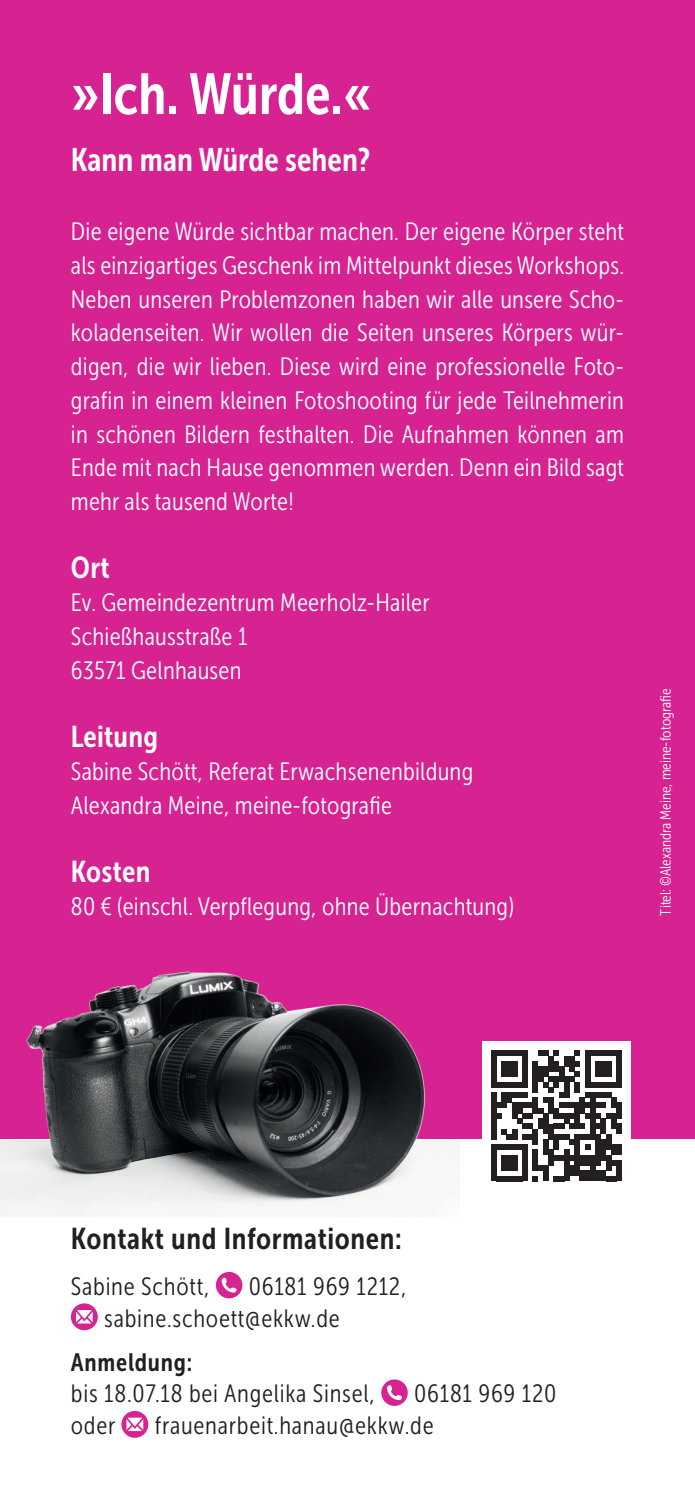
<style>
.page{position:relative;width:695px;height:1489px;background:#fff}
.page>*{position:absolute;margin:0;border:0;box-sizing:border-box;transform-origin:0 0}
.t1{font:57.5px "Museo Sans Cond 700";letter-spacing:-.005em;color:#fff}
.t2{font:32.5px "Museo Sans Cond 700";color:#fff}
.t3{font:30px "Museo Sans Cond 700";letter-spacing:.02em;color:#231f20}
.t4{font:30px "Museo Sans Cond 700";letter-spacing:.01em;color:#fff}
.t5{font:25px/33.8px "Museo Sans Cond 300";letter-spacing:.01em;color:#fff}
.t6{font:25px/31.8px "Museo Sans Cond 300";letter-spacing:.03em;color:#231f20}
.t7{font:25px "Museo Sans Cond 700";letter-spacing:.03em;color:#231f20}
.t8{font:15px "Museo Sans Cond 300";color:#fff}
</style>
<div class="page">
<div style="left:0;top:0;width:694px;height:1137px;background:#d72291"></div>
<div style="left:482px;top:1041px;width:148px;height:149px;background:#fff"></div>
<svg style="left:491px;top:1050px;width:130px;height:130px"></svg>
<div style="left:616px;top:1107px;width:5px;height:11px;background:#231f20"></div>
<div style="left:616px;top:1123px;width:5px;height:11px;background:#231f20"></div>
<div style="left:616px;top:1144px;width:5px;height:10px;background:#231f20"></div>
<div style="left:616px;top:1160px;width:5px;height:10px;background:#231f20"></div>
<div style="left:616px;top:1170px;width:5px;height:10px;background:#231f20"></div>
<svg style="left:216px;top:1271px;width:26px;height:27px"></svg>
<svg style="left:71px;top:1303px;width:27px;height:27px"></svg>
<svg style="left:381px;top:1379px;width:26px;height:26px"></svg>
<svg style="left:121px;top:1410px;width:27px;height:27px"></svg>
<img style="left:0;top:971px;width:460px;height:245px">
<h1 class="t1" style="left:71px;top:62px;width:302px">»Ich. Würde.«</h1>
<h2 class="t2" style="left:71px;top:141px;width:301px">Kann man Würde sehen?</h2>
<p class="t5" style="left:71px;top:215px;width:554px;text-align:justify">Die eigene Würde sichtbar machen. Der eigene Körper steht als einzigartiges Geschenk im Mittelpunkt dieses Workshops.<br>Neben unseren Problemzonen haben wir alle unsere Scho&shy;koladenseiten. Wir wollen die Seiten unseres Körpers wür&shy;digen, die wir lieben. Diese wird eine professionelle Foto&shy;grafin in einem kleinen Fotoshooting für jede Teilnehmerin in schönen Bildern festhalten. Die Aufnahmen können am Ende mit nach Hause genommen werden. Denn ein Bild sagt mehr als tausend Worte!</p>
<p class="t4" style="left:71px;top:550px;width:40px">Ort</p>
<p class="t5" style="left:71px;top:586px;width:360px">Ev. Gemeindezentrum Meerholz-Hailer<br>Schießhausstraße 1<br>63571 Gelnhausen</p>
<p class="t4" style="left:71px;top:719px;width:89px">Leitung</p>
<p class="t5" style="left:71px;top:755px;width:404px">Sabine Schött, Referat Erwachsenenbildung<br>Alexandra Meine, meine-fotografie</p>
<p class="t4" style="left:71px;top:854px;width:81px">Kosten</p>
<p class="t5" style="left:71px;top:890px;width:444px">80 € (einschl. Verpflegung, ohne Übernachtung)</p>
<p class="t8" style="left:657px;top:915px;width:229px;rotate:-90deg">Titel: ©Alexandra Meine, meine-fotografie</p>
<p class="t3" style="left:71px;top:1221px;width:332px">Kontakt und Informationen:</p>
<p class="t6" style="left:71px;top:1270px;width:140px">Sabine Schött,</p>
<p class="t6" style="left:104px;top:1270px;width:303px;text-indent:144px">06181 969 1212, sabine.schoett@ekkw.de</p>
<p class="t7" style="left:71px;top:1347px;width:123px">Anmeldung:</p>
<p class="t6" style="left:71px;top:1377px;width:305px">bis 18.07.18 bei Angelika Sinsel,</p>
<p class="t6" style="left:414px;top:1377px;width:144px">06181 969 120</p>
<p class="t6" style="left:71px;top:1409px;width:46px">oder</p>
<p class="t6" style="left:155px;top:1409px;width:280px">frauenarbeit.hanau@ekkw.de</p>
</div>
